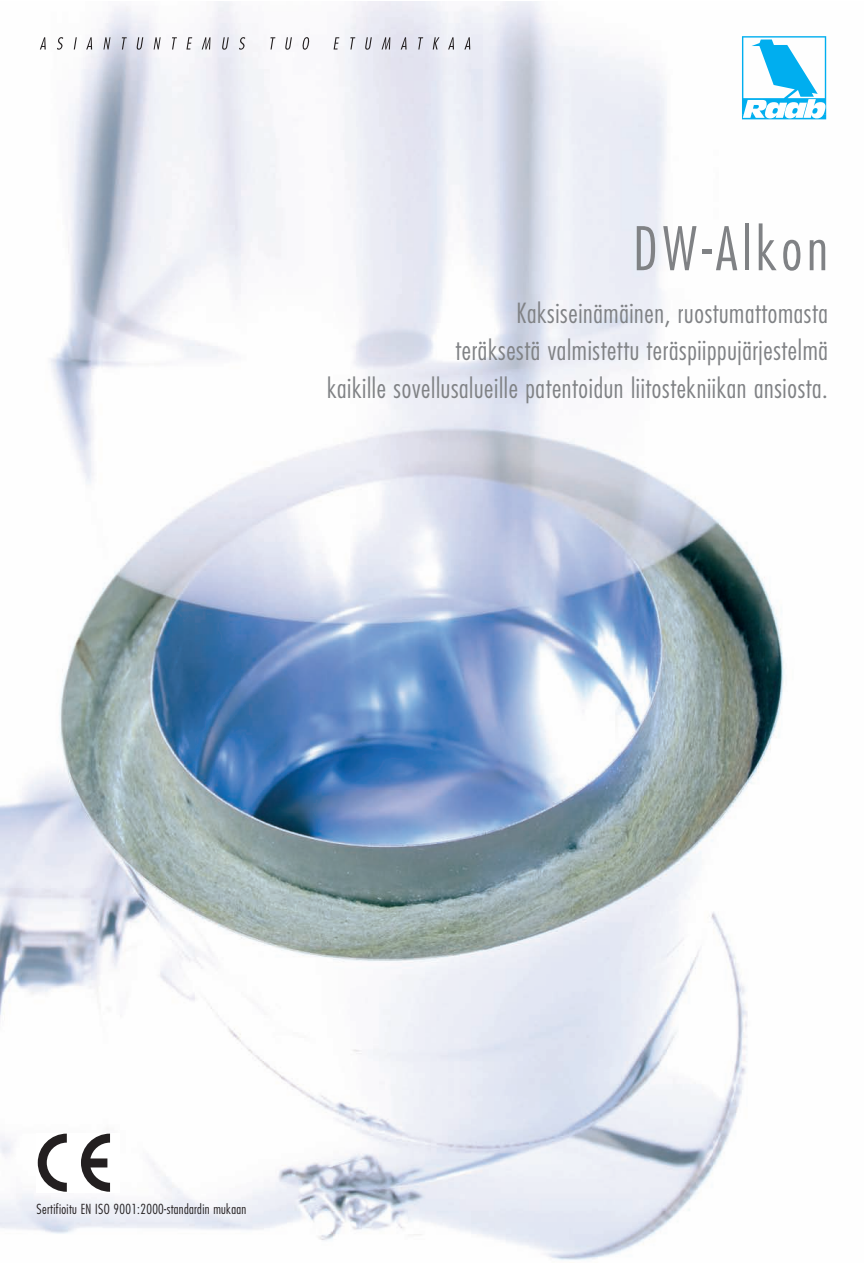
<style>
.page{position:relative;width:864px;height:1263px;background:#fff}
.page>*{position:absolute;margin:0;border:0;box-sizing:border-box;transform-origin:0 0}
.t1{font:300 condensed 58.5px "Futura";letter-spacing:.085em;color:#808285}
.t2{font:300 condensed 27px/37.5px "Futura";letter-spacing:.025em;color:#808285;text-align:right}
.t3{font:300 condensed 13.5px "Futura";letter-spacing:.025em;color:#231f20}
</style>
<div class="page">
<img style="left:0;top:1px;width:827px;height:1259px">
<svg style="left:742px;top:36px;width:84px;height:83px"></svg>
<svg style="left:40px;top:37px;width:6px;height:13px"></svg>
<svg style="left:57px;top:37px;width:6px;height:13px"></svg>
<svg style="left:74px;top:37px;width:3px;height:13px"></svg>
<svg style="left:86px;top:37px;width:6px;height:13px"></svg>
<svg style="left:103px;top:37px;width:7px;height:13px"></svg>
<svg style="left:122px;top:37px;width:5px;height:13px"></svg>
<svg style="left:136px;top:37px;width:7px;height:13px"></svg>
<svg style="left:154px;top:37px;width:7px;height:13px"></svg>
<svg style="left:172px;top:37px;width:5px;height:13px"></svg>
<svg style="left:186px;top:37px;width:6px;height:13px"></svg>
<svg style="left:202px;top:37px;width:9px;height:13px"></svg>
<svg style="left:222px;top:37px;width:7px;height:13px"></svg>
<svg style="left:239px;top:37px;width:6px;height:13px"></svg>
<svg style="left:270px;top:37px;width:5px;height:13px"></svg>
<svg style="left:285px;top:37px;width:7px;height:13px"></svg>
<svg style="left:302px;top:37px;width:8px;height:13px"></svg>
<svg style="left:334px;top:37px;width:5px;height:13px"></svg>
<svg style="left:350px;top:37px;width:5px;height:13px"></svg>
<svg style="left:365px;top:37px;width:7px;height:13px"></svg>
<svg style="left:382px;top:37px;width:8px;height:13px"></svg>
<svg style="left:401px;top:37px;width:6px;height:13px"></svg>
<svg style="left:418px;top:37px;width:5px;height:13px"></svg>
<svg style="left:433px;top:37px;width:7px;height:13px"></svg>
<svg style="left:448px;top:37px;width:6px;height:13px"></svg>
<svg style="left:464px;top:37px;width:6px;height:13px"></svg>
<div style="left:37px;top:1133px;width:83px;height:59px;background:#fff"></div>
<svg style="left:38px;top:1133px;width:29px;height:59px"></svg>
<svg style="left:81px;top:1133px;width:29px;height:59px"></svg>
<h1 class="t1" style="left:633px;top:223px;width:196px">DW-Alkon</h1>
<p class="t2" style="left:327px;top:296px;width:502px">Kaksiseinämäinen, ruostumattomasta<br>teräksestä valmistettu teräspiippujärjestelmä<br>kaikille sovellusalueille patentoidun liitostekniikan ansiosta.</p>
<p class="t3" style="left:37px;top:1203px;width:211px">Sertifioitu EN ISO 9001:2000-standardin mukaan</p>
</div>
